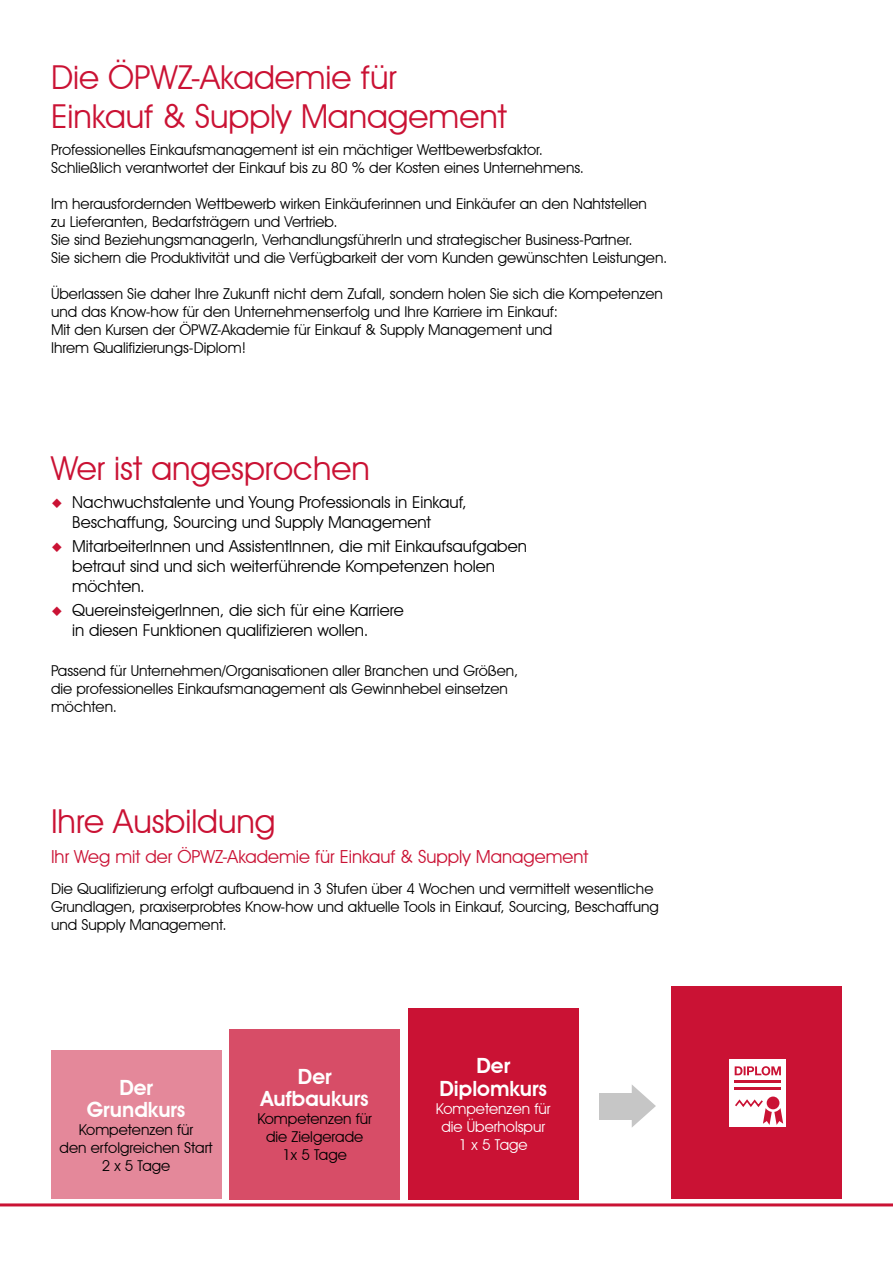
<style>
.page{position:relative;width:893px;height:1263px;background:#fff}
.page>*{position:absolute;margin:0;border:0;box-sizing:border-box;transform-origin:0 0}
.t1{font:33px/39.6px "Avant Garde IT Cby BT";color:#ca1234}
.t2{font:600 21px/22.5px "Avant Garde IT Cby BT";color:#fff;text-align:center}
.t3{font:18px "Avant Garde IT Cby BT";color:#ca1234}
.t4{font:16.5px/19.8px "Avant Garde IT Cby BT";color:#000}
.t5{font:15px/18px "Avant Garde IT Cby BT";color:#000}
.t6{font:15px/18px "Avant Garde IT Cby BT";color:#fff;text-align:center}
.s1{color:#ca1234}
</style>
<div class="page">
<hr style="left:0;top:1203px;width:893px;height:3px;background:#ca1234">
<div style="left:672px;top:986px;width:170px;height:213px;background:#ca1234"></div>
<div style="left:729px;top:1059px;width:57px;height:67px;background:#fff"></div>
<svg style="left:767px;top:1096px;width:12px;height:13px"></svg>
<svg style="left:735px;top:1098px;width:48px;height:27px"></svg>
<hr style="left:735px;top:1080px;width:46px;height:3px;background:#ca1234">
<hr style="left:735px;top:1087px;width:46px;height:2px;background:#ca1234">
<svg style="left:735px;top:1066px;width:46px;height:9px"></svg>
<div style="left:600px;top:1093px;width:38px;height:26px;background:#c6c6c6"></div>
<svg style="left:632px;top:1085px;width:24px;height:42px"></svg>
<div style="left:51px;top:1050px;width:170px;height:149px;background:#e4889a"></div>
<div style="left:408px;top:1008px;width:170px;height:191px;background:#ca1234"></div>
<div style="left:230px;top:1029px;width:170px;height:170px;background:#d74d67"></div>
<h1 class="t1" style="left:51px;top:57px;width:457px">Die ÖPWZ-Akademie für<br>Einkauf &amp; Supply Management</h1>
<p class="t5" style="left:51px;top:141px;width:534px">Professionelles Einkaufsmanagement ist ein mächtiger Wettbewerbsfaktor.<br>Schließlich verantwortet der Einkauf bis zu 80 % der Kosten eines Unternehmens.</p>
<p class="t5" style="left:51px;top:195px;width:618px">Im herausfordernden Wettbewerb wirken Einkäuferinnen und Einkäufer an den Nahtstellen<br>zu Lieferanten, Bedarfsträgern und Vertrieb.<br>Sie sind BeziehungsmanagerIn, VerhandlungsführerIn und strategischer Business-Partner.<br>Sie sichern die Produktivität und die Verfügbarkeit der vom Kunden gewünschten Leistungen.</p>
<p class="t5" style="left:51px;top:285px;width:613px">Überlassen Sie daher Ihre Zukunft nicht dem Zufall, sondern holen Sie sich die Kompetenzen und das Know-how für den Unternehmenserfolg und Ihre Karriere im Einkauf:<br>Mit den Kursen der ÖPWZ-Akademie für Einkauf &amp; Supply Management und<br>Ihrem Qualifizierungs-Diplom!</p>
<h1 class="t1" style="left:51px;top:448px;width:320px">Wer ist angesprochen</h1>
<p class="t4" style="left:72px;top:492px;width:396px;text-indent:-21px"><span class="s1">◆</span> Nachwuchstalente und Young Professionals in Einkauf,<br>Beschaffung, Sourcing und Supply Management</p>
<p class="t4" style="left:72px;top:536px;width:456px;text-indent:-21px"><span class="s1">◆</span> MitarbeiterInnen und AssistentInnen, die mit Einkaufsaufgaben betraut sind und sich weiterführende Kompetenzen holen möchten.</p>
<p class="t4" style="left:72px;top:600px;width:333px;text-indent:-21px"><span class="s1">◆</span> QuereinsteigerInnen, die sich für eine Karriere in diesen Funktionen qualifizieren wollen.</p>
<p class="t5" style="left:51px;top:661px;width:469px">Passend für Unternehmen/Organisationen aller Branchen und Größen, die professionelles Einkaufsmanagement als Gewinnhebel einsetzen möchten.</p>
<h1 class="t1" style="left:51px;top:801px;width:226px">Ihre Ausbildung</h1>
<p class="t3" style="left:51px;top:846px;width:539px">Ihr Weg mit der ÖPWZ-Akademie für Einkauf &amp; Supply Management</p>
<p class="t5" style="left:51px;top:879px;width:609px">Die Qualifizierung erfolgt aufbauend in 3 Stufen über 4 Wochen und vermittelt wesentliche<br>Grundlagen, praxiserprobtes Know-how und aktuelle Tools in Einkauf, Sourcing, Beschaffung und Supply Management.</p>
<h2 class="t2" style="left:87px;top:1076px;width:100px">Der<br>Grundkurs</h2>
<p class="t5" style="left:60px;top:1120px;width:154px;text-align:center">Kompetenzen für<br>den erfolgreichen Start<br>2 x 5 Tage</p>
<h2 class="t2" style="left:261px;top:1065px;width:109px">Der<br>Aufbaukurs</h2>
<p class="t5" style="left:257px;top:1110px;width:116px;text-align:center">Kompetenzen für die Zielgerade<br>1x 5 Tage</p>
<h2 class="t2" style="left:439px;top:1054px;width:109px">Der<br>Diplomkurs</h2>
<p class="t6" style="left:436px;top:1099px;width:116px">Kompetenzen für die Überholspur<br>1 x 5 Tage</p>
</div>
